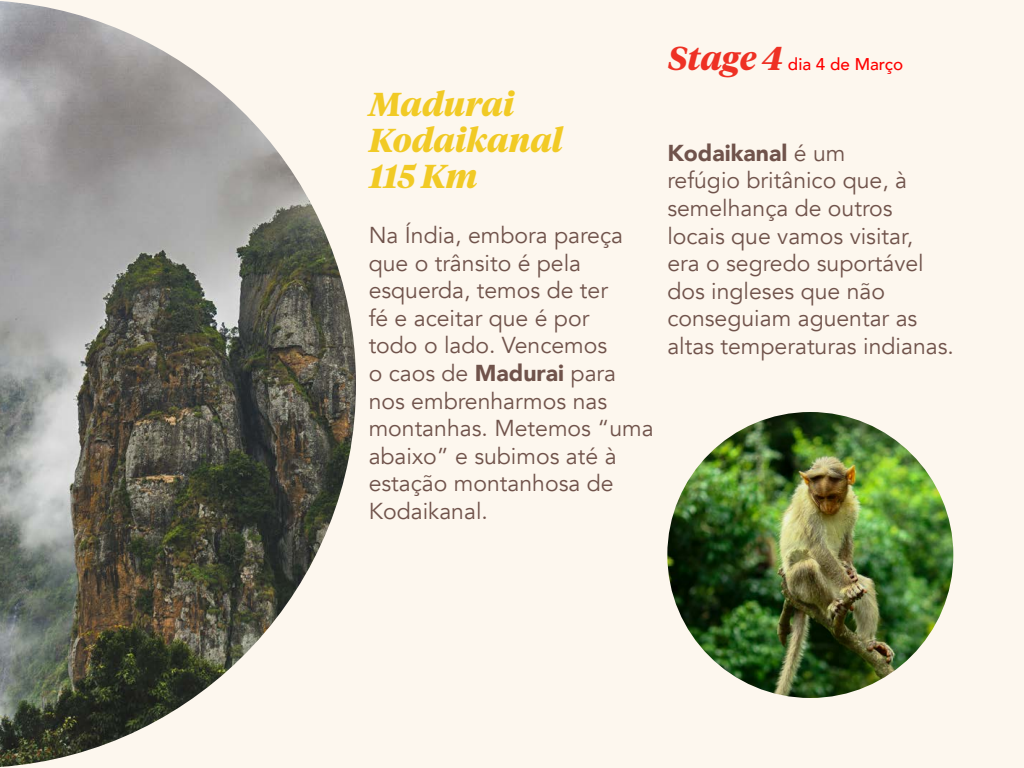
<style>
.page{position:relative;width:1024px;height:768px;background:#fdf7ee}
.page>*{position:absolute;margin:0;border:0;box-sizing:border-box;transform-origin:0 0}
.t1{font:italic 700 33px/36px "Tiempos Headline";color:#f1ca25}
.t2{font:23px/27.6px "Avenir";color:#70534b}
.t3{font:500 17px "Avenir";color:#f00}
.s1{font-weight:900}
.s2{font-family:"Tiempos Headline";font-weight:700;font-style:italic;font-size:33px;color:#ee3124}
</style>
<div class="page">
<img style="left:0;top:1px;width:356px;height:766px">
<img style="left:667px;top:412px;width:286px;height:286px;border-radius:143px">
<h1 class="t1" style="left:369px;top:85px;width:196px">Madurai<br>Kodaikanal<br>115 Km</h1>
<p class="t2" style="left:369px;top:222px;width:287px">Na Índia, embora pareça que o trânsito é pela esquerda, temos de ter<br>fé e aceitar que é por<br>todo o lado. Vencemos<br>o caos de <span class="s1">Madurai</span> para nos embrenharmos nas montanhas. Metemos “uma abaixo” e subimos até à estação montanhosa de<br>Kodaikanal.</p>
<p class="t3" style="left:668px;top:49px;width:237px"><span class="s2">Stage 4</span> dia 4 de Março</p>
<p class="t2" style="left:667px;top:139px;width:288px"><span class="s1">Kodaikanal</span> é um<br>refúgio britânico que, à semelhança de outros locais que vamos visitar,<br>era o segredo suportável dos ingleses que não conseguiam aguentar as altas temperaturas indianas.</p>
</div>
